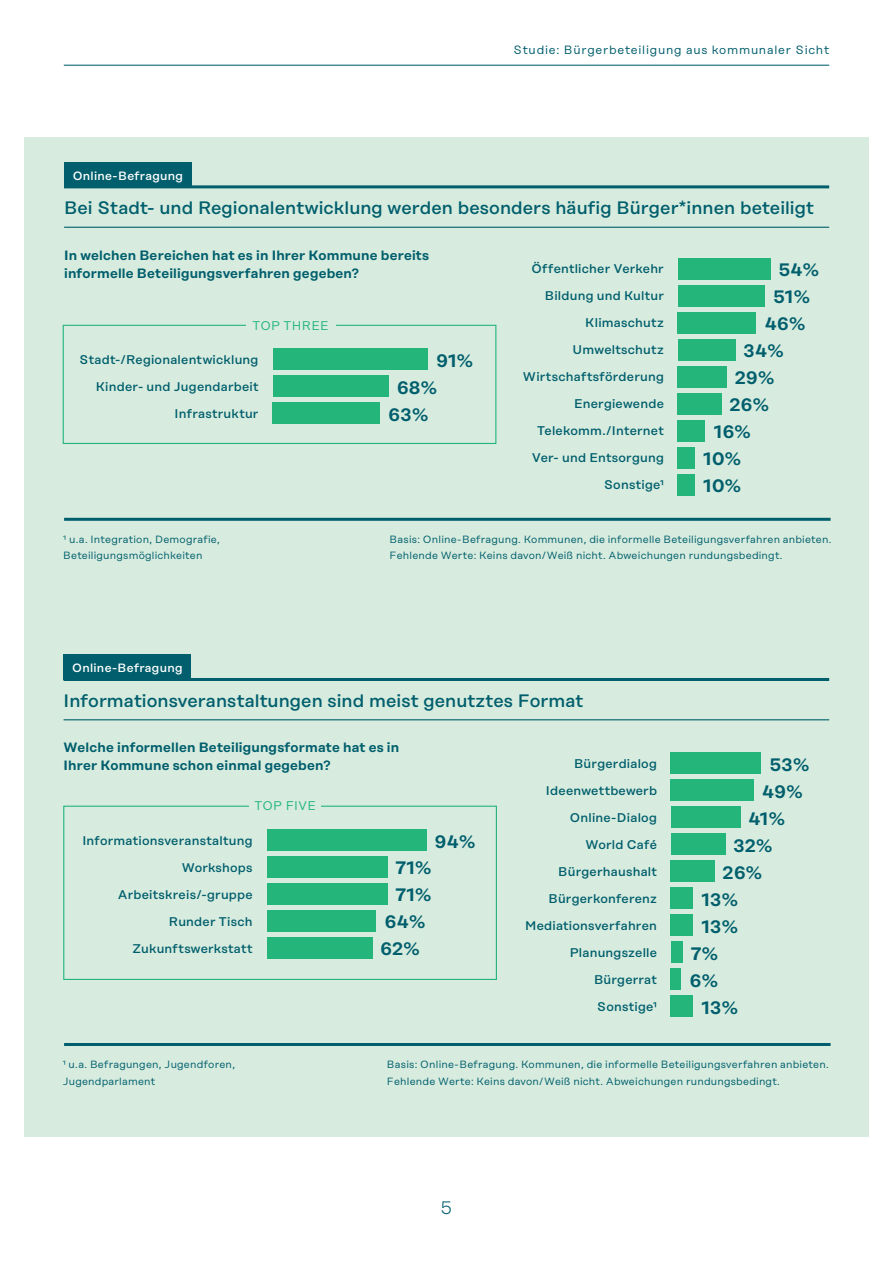
<style>
.page{position:relative;width:893px;height:1263px;background:#fff}
.page>*{position:absolute;margin:0;border:0;box-sizing:border-box;transform-origin:0 0}
.t1{font:500 18px "Rational Display";letter-spacing:.005em;color:#005e6d}
.t2{font:600 18px "Rational Display";letter-spacing:.02em;color:#005e6d}
.t3{font:300 18px "Rational Display";color:#005e6d}
.t4{font:600 13.5px/18px "Rational Display";letter-spacing:.015em;color:#005e6d}
.t5{font:500 12.6px/27px "Rational Display";letter-spacing:.015em;color:#005e6d;text-align:right}
.t6{font:12.6px "Rational Display";letter-spacing:.02em;color:#24b57b}
.t7{font:12px "Rational Display";letter-spacing:.06em;color:#005e6d}
.t8{font:500 12px "Rational Display";letter-spacing:.025em;color:#fff}
.t9{font:10.5px/16.5px "Rational Display";letter-spacing:.02em;color:#005e6d}
</style>
<div class="page">
<hr style="left:64px;top:65px;width:765px;height:1px;background:#005e6d">
<div style="left:0;top:598px;width:882px;height:539px;background:#d7ecde"></div>
<div style="left:13px;top:137px;width:880px;height:482px;background:#d7ecde"></div>
<div style="left:64px;top:162px;width:128px;height:26px;background:#005e6d"></div>
<hr style="left:64px;top:1043px;width:767px;height:3px;background:#005e6d">
<hr style="left:64px;top:185px;width:765px;height:3px;background:#005e6d">
<hr style="left:64px;top:227px;width:765px;height:1px;background:#005e6d">
<div style="left:678px;top:258px;width:92px;height:21px;background:#24b57b"></div>
<div style="left:678px;top:285px;width:86px;height:21px;background:#24b57b"></div>
<div style="left:678px;top:312px;width:78px;height:21px;background:#24b57b"></div>
<div style="left:678px;top:339px;width:57px;height:21px;background:#24b57b"></div>
<div style="left:678px;top:366px;width:49px;height:21px;background:#24b57b"></div>
<div style="left:678px;top:393px;width:44px;height:21px;background:#24b57b"></div>
<div style="left:678px;top:420px;width:27px;height:21px;background:#24b57b"></div>
<div style="left:678px;top:447px;width:17px;height:21px;background:#24b57b"></div>
<div style="left:678px;top:474px;width:17px;height:21px;background:#24b57b"></div>
<div style="left:273px;top:349px;width:154px;height:21px;background:#24b57b"></div>
<div style="left:273px;top:376px;width:115px;height:21px;background:#24b57b"></div>
<div style="left:273px;top:403px;width:107px;height:21px;background:#24b57b"></div>
<div style="left:63px;top:325px;width:433px;height:119px;border:1px solid #24b57b"></div>
<div style="left:246px;top:320px;width:89px;height:18px;background:#d7ecde"></div>
<div style="left:64px;top:655px;width:127px;height:25px;background:#005e6d"></div>
<hr style="left:64px;top:678px;width:765px;height:3px;background:#005e6d">
<hr style="left:64px;top:719px;width:765px;height:1px;background:#005e6d">
<div style="left:671px;top:753px;width:90px;height:21px;background:#24b57b"></div>
<div style="left:671px;top:780px;width:83px;height:21px;background:#24b57b"></div>
<div style="left:671px;top:807px;width:69px;height:21px;background:#24b57b"></div>
<div style="left:671px;top:834px;width:54px;height:21px;background:#24b57b"></div>
<div style="left:671px;top:861px;width:44px;height:21px;background:#24b57b"></div>
<div style="left:671px;top:888px;width:22px;height:21px;background:#24b57b"></div>
<div style="left:671px;top:915px;width:22px;height:21px;background:#24b57b"></div>
<div style="left:671px;top:942px;width:12px;height:21px;background:#24b57b"></div>
<div style="left:671px;top:969px;width:10px;height:21px;background:#24b57b"></div>
<div style="left:671px;top:996px;width:22px;height:21px;background:#24b57b"></div>
<div style="left:267px;top:829px;width:160px;height:22px;background:#24b57b"></div>
<div style="left:267px;top:856px;width:121px;height:22px;background:#24b57b"></div>
<div style="left:267px;top:883px;width:121px;height:22px;background:#24b57b"></div>
<div style="left:267px;top:910px;width:109px;height:22px;background:#24b57b"></div>
<div style="left:267px;top:937px;width:105px;height:22px;background:#24b57b"></div>
<div style="left:63px;top:806px;width:434px;height:174px;border:1px solid #24b57b"></div>
<div style="left:250px;top:800px;width:71px;height:18px;background:#d7ecde"></div>
<div style="left:0;top:0;width:893px;height:1263px;border:24px solid #fff"></div>
<hr style="left:64px;top:518px;width:767px;height:3px;background:#005e6d">
<p class="t8" style="left:73px;top:168px;width:112px">Online-Befragung</p>
<p class="t7" style="left:513px;top:43px;width:317px">Studie: Bürgerbeteiligung aus kommunaler Sicht</p>
<h1 class="t1" style="left:64px;top:197px;width:751px">Bei Stadt- und Regionalentwicklung werden besonders häufig Bürger*innen beteiligt</h1>
<p class="t4" style="left:64px;top:246px;width:367px">In welchen Bereichen hat es in Ihrer Kommune bereits informelle Beteiligungsverfahren gegeben?</p>
<p class="t5" style="left:523px;top:255px;width:142px">Öffentlicher Verkehr<br>Bildung und Kultur<br>Klimaschutz<br>Umweltschutz<br>Wirtschaftsförderung<br>Energiewende<br>Telekomm./Internet<br>Ver- und Entsorgung<br>Sonstige1</p>
<h1 class="t2" style="left:779px;top:259px;width:42px">54%</h1>
<h1 class="t2" style="left:773px;top:286px;width:38px">51%</h1>
<h1 class="t2" style="left:765px;top:313px;width:42px">46%</h1>
<h1 class="t2" style="left:744px;top:340px;width:42px">34%</h1>
<h1 class="t2" style="left:735px;top:367px;width:41px">29%</h1>
<h1 class="t2" style="left:730px;top:394px;width:41px">26%</h1>
<h1 class="t2" style="left:714px;top:421px;width:39px">16%</h1>
<h1 class="t2" style="left:703px;top:448px;width:39px">10%</h1>
<h1 class="t2" style="left:703px;top:475px;width:39px">10%</h1>
<p class="t6" style="left:253px;top:319px;width:77px">TOP THREE</p>
<p class="t5" style="left:80px;top:346px;width:180px">Stadt-/Regionalentwicklung<br>Kinder- und Jugendarbeit<br>Infrastruktur</p>
<h1 class="t2" style="left:436px;top:350px;width:38px">91%</h1>
<h1 class="t2" style="left:397px;top:377px;width:42px">68%</h1>
<h1 class="t2" style="left:389px;top:404px;width:41px">63%</h1>
<p class="t9" style="left:63px;top:531px;width:158px">1 u.a. Integration, Demografie,<br>Beteiligungsmöglichkeiten</p>
<p class="t9" style="left:390px;top:531px;width:443px">Basis: Online-Befragung. Kommunen, die informelle Beteiligungsverfahren anbieten.<br>Fehlende Werte: Keins davon/Weiß nicht. Abweichungen rundungsbedingt.</p>
<p class="t8" style="left:72px;top:661px;width:112px">Online-Befragung</p>
<h1 class="t1" style="left:64px;top:690px;width:521px">Informationsveranstaltungen sind meist genutztes Format</h1>
<p class="t4" style="left:64px;top:738px;width:337px">Welche informellen Beteiligungsformate hat es in<br>Ihrer Kommune schon einmal gegeben?</p>
<p class="t6" style="left:255px;top:798px;width:63px">TOP FIVE</p>
<p class="t5" style="left:82px;top:827px;width:172px">Informationsveranstaltung<br>Workshops<br>Arbeitskreis/-gruppe<br>Runder Tisch<br>Zukunftswerkstatt</p>
<h1 class="t2" style="left:435px;top:830px;width:42px">94%</h1>
<h1 class="t2" style="left:395px;top:857px;width:38px">71%</h1>
<h1 class="t2" style="left:395px;top:884px;width:38px">71%</h1>
<h1 class="t2" style="left:385px;top:911px;width:42px">64%</h1>
<h1 class="t2" style="left:381px;top:938px;width:41px">62%</h1>
<p class="t5" style="left:525px;top:750px;width:133px">Bürgerdialog<br>Ideenwettbewerb<br>Online-Dialog<br>World Café<br>Bürgerhaushalt<br>Bürgerkonferenz<br>Mediationsverfahren<br>Planungszelle<br>Bürgerrat<br>Sonstige1</p>
<h1 class="t2" style="left:770px;top:753px;width:41px">53%</h1>
<h1 class="t2" style="left:762px;top:780px;width:42px">49%</h1>
<h1 class="t2" style="left:748px;top:807px;width:38px">41%</h1>
<h1 class="t2" style="left:733px;top:834px;width:40px">32%</h1>
<h1 class="t2" style="left:723px;top:861px;width:41px">26%</h1>
<h1 class="t2" style="left:702px;top:888px;width:38px">13%</h1>
<h1 class="t2" style="left:702px;top:915px;width:38px">13%</h1>
<h1 class="t2" style="left:691px;top:942px;width:29px">7%</h1>
<h1 class="t2" style="left:690px;top:969px;width:30px">6%</h1>
<h1 class="t2" style="left:702px;top:996px;width:38px">13%</h1>
<p class="t9" style="left:63px;top:1056px;width:174px">1 u.a. Befragungen, Jugendforen,<br>Jugendparlament</p>
<p class="t9" style="left:387px;top:1056px;width:443px">Basis: Online-Befragung. Kommunen, die informelle Beteiligungsverfahren anbieten.<br>Fehlende Werte: Keins davon/Weiß nicht. Abweichungen rundungsbedingt.</p>
<h1 class="t3" style="left:441px;top:1197px;width:13px">5</h1>
</div>
